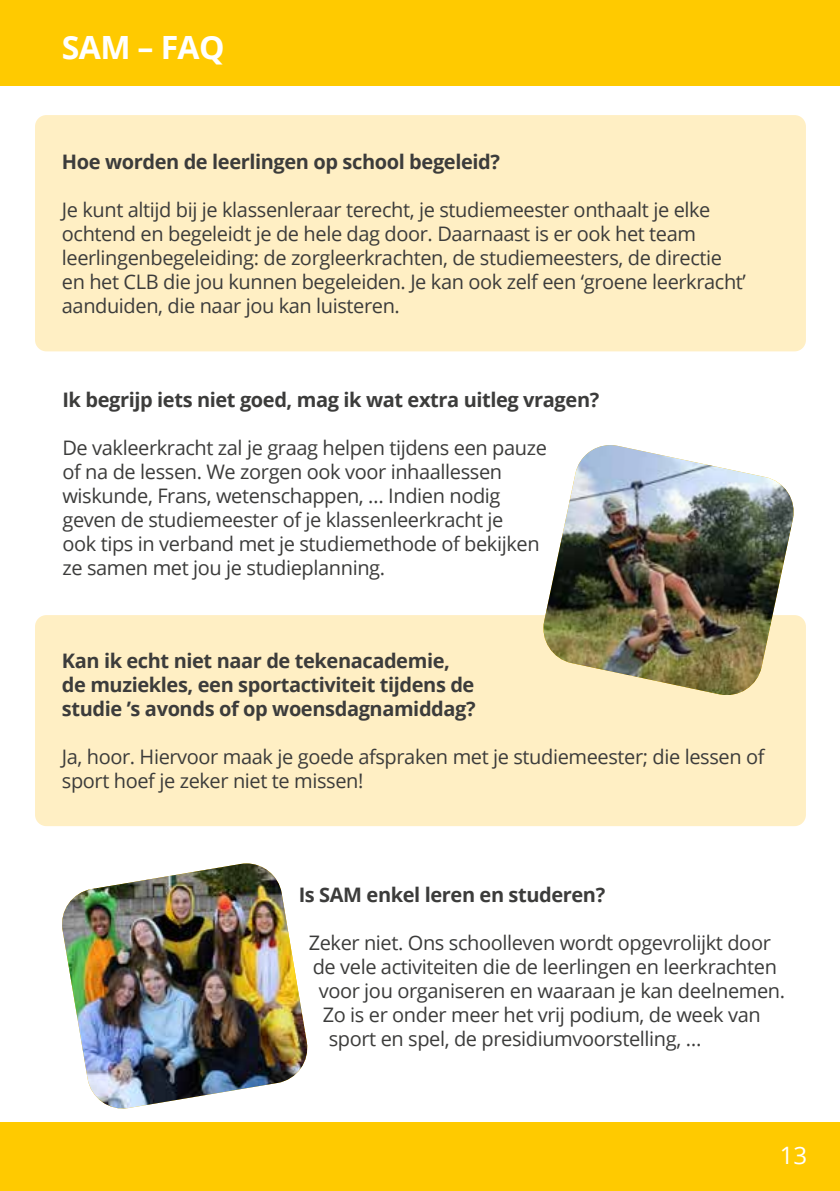
<style>
.page{position:relative;width:840px;height:1191px;background:#fff}
.page>*{position:absolute;margin:0;border:0;box-sizing:border-box;transform-origin:0 0}
.t1{font:700 32px "Open Sans";letter-spacing:-.02em;color:#fff}
.t2{font:24px "Open Sans";color:#fff}
.t3{font:20px/24px "Open Sans";letter-spacing:-.02em;color:#3c3c3b}
.t4{font:700 20px/24px "Open Sans";letter-spacing:-.02em;color:#3c3c3b}
</style>
<div class="page">
<div style="left:35px;top:115px;width:770px;height:236px;background:#ffefc4;border-radius:11px"></div>
<div style="left:35px;top:615px;width:770px;height:211px;background:#ffefc4;border-radius:11px"></div>
<div style="left:0;top:0;width:839px;height:85px;background:#ffca00"></div>
<div style="left:0;top:1123px;width:839px;height:68px;background:#ffca00"></div>
<img style="left:62px;top:863px;width:246px;height:246px">
<img style="left:543px;top:445px;width:251px;height:250px">
<h1 class="t1" style="left:62px;top:24px;width:164px">SAM – FAQ</h1>
<p class="t4" style="left:62px;top:149px;width:439px">Hoe worden de leerlingen op school begeleid?</p>
<p class="t3" style="left:62px;top:197px;width:685px">Je kunt altijd bij je klassenleraar terecht, je studiemeester onthaalt je elke ochtend en begeleidt je de hele dag door. Daarnaast is er ook het team leerlingenbegeleiding: de zorgleerkrachten, de studiemeesters, de directie en het CLB die jou kunnen begeleiden. Je kan ook zelf een ‘groene leerkracht’ aanduiden, die naar jou kan luisteren.</p>
<p class="t4" style="left:62px;top:387px;width:538px">Ik begrijp iets niet goed, mag ik wat extra uitleg vragen?</p>
<p class="t3" style="left:62px;top:435px;width:486px">De vakleerkracht zal je graag helpen tijdens een pauze of na de lessen. We zorgen ook voor inhaallessen wiskunde, Frans, wetenschappen, … Indien nodig geven de studiemeester of je klassenleerkracht je<br>ook tips in verband met je studiemethode of bekijken ze samen met jou je studieplanning.</p>
<p class="t4" style="left:62px;top:648px;width:415px">Kan ik echt niet naar de tekenacademie, de muziekles, een sportactiviteit tijdens de studie ’s avonds of op woensdagnamiddag?</p>
<p class="t3" style="left:62px;top:744px;width:703px">Ja, hoor. Hiervoor maak je goede afspraken met je studiemeester; die lessen of sport hoef je zeker niet te missen!</p>
<p class="t4" style="left:298px;top:882px;width:308px">Is SAM enkel leren en studeren?</p>
<p class="t3" style="left:308px;top:930px;width:463px">Zeker niet. Ons schoolleven wordt opgevrolijkt door</p>
<p class="t3" style="left:312px;top:954px;width:465px">de vele activiteiten die de leerlingen en leerkrachten</p>
<p class="t3" style="left:318px;top:978px;width:467px">voor jou organiseren en waaraan je kan deelnemen.</p>
<p class="t3" style="left:322px;top:1002px;width:439px">Zo is er onder meer het vrij podium, de week van</p>
<p class="t3" style="left:328px;top:1026px;width:374px">sport en spel, de presidiumvoorstelling, …</p>
<p class="t2" style="left:779px;top:1138px;width:29px">13</p>
</div>
